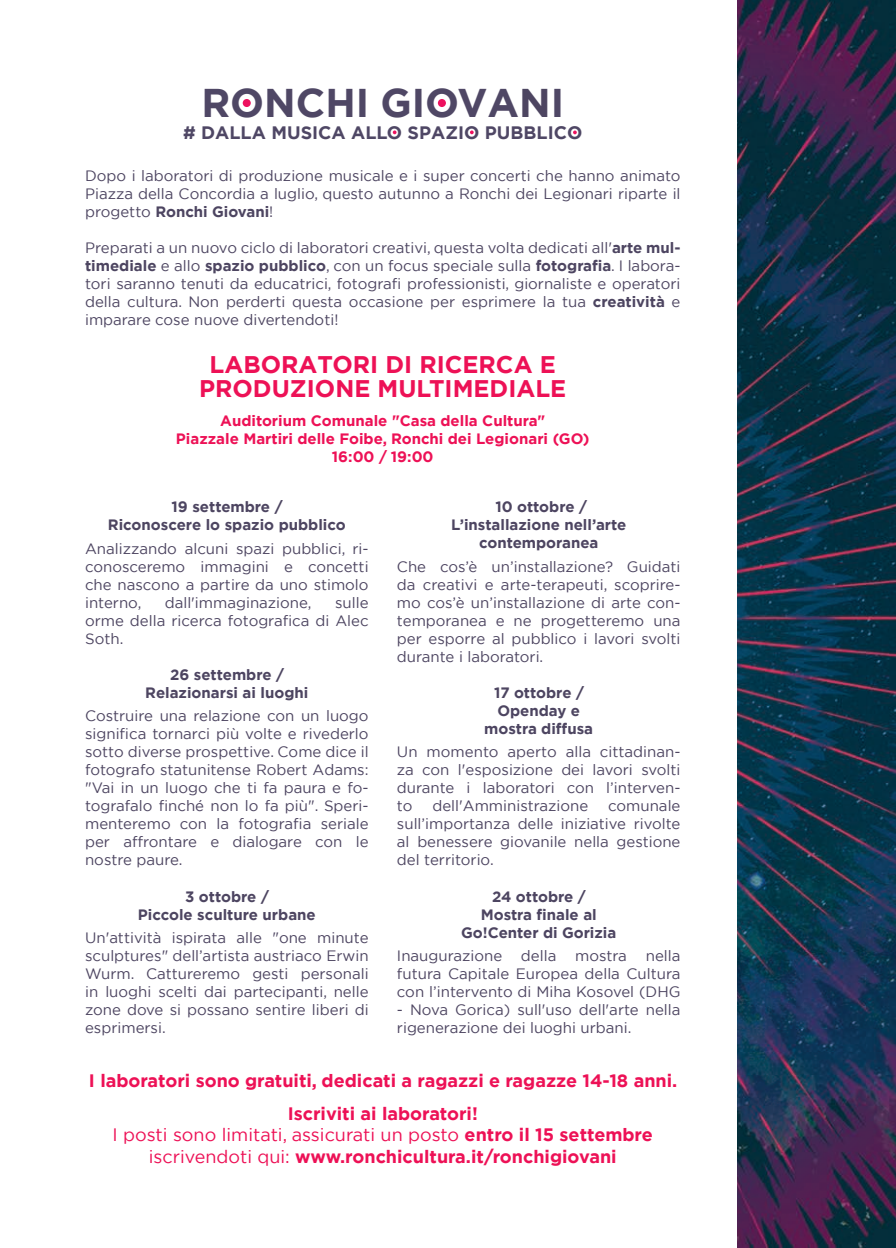
<style>
.page{position:relative;width:896px;height:1248px;background:#fff}
.page>*{position:absolute;margin:0;border:0;box-sizing:border-box;transform-origin:0 0}
.t1{font:700 40px "Gotham";color:#4f4765}
.t2{font:700 24px/24px "Gotham";color:#ed1156;text-align:center}
.t3{font:18px/21.6px "Gotham";color:#ed1156;text-align:center}
.t4{font:700 18px/33px "Gotham";color:#ed1156;text-align:center}
.t5{font:700 18px "Gotham";color:#4f4765}
.t6{font:15px/18px "Gotham";color:#4d4561;text-align:justify}
.t7{font:700 15px/18px "Gotham";color:#4d4561;text-align:center}
.t8{font:700 15px/18px "Gotham";color:#ed1156;text-align:center}
.s1{color:#4d4561}
.s2{font-weight:700}
</style>
<div class="page">
<img style="left:737px;top:0;width:159px;height:1247px">
<div style="left:438px;top:99px;width:8px;height:8px;background:#ed115f;border-radius:50%"></div>
<div style="left:243px;top:99px;width:8px;height:8px;background:#ed115f;border-radius:50%"></div>
<svg style="left:393px;top:130px;width:3px;height:4px"></svg>
<svg style="left:470px;top:130px;width:4px;height:4px"></svg>
<svg style="left:573px;top:130px;width:4px;height:4px"></svg>
<h1 class="t1" style="left:201px;top:76px;width:364px">RONCHI GIOVA<span class="s1">N</span>I</h1>
<p class="t5" style="left:183px;top:120px;width:401px"># DALLA MUSICA ALLO SPAZIO PUBBLICO</p>
<p class="t6" style="left:85px;top:166px;width:597px">Dopo i laboratori di produzione musicale e i super concerti che hanno animato Piazza della Concordia a luglio, questo autunno a Ronchi dei Legionari riparte il progetto <span class="s2">Ronchi Giovani</span>!</p>
<p class="t6" style="left:85px;top:238px;width:597px">Preparati a un nuovo ciclo di laboratori creativi, questa volta dedicati all'<span class="s2">arte mul&shy;timediale</span> e allo <span class="s2">spazio pubblico</span>, con un focus speciale sulla <span class="s2">fotografia</span>. I labora&shy;tori saranno tenuti da educatrici, fotografi professionisti, giornaliste e operatori della cultura. Non perderti questa occasione per esprimere la tua <span class="s2">creatività</span> e imparare cose nuove divertendoti!</p>
<h2 class="t2" style="left:199px;top:352px;width:369px">LABORATORI DI RICERCA E<br>PRODUZIONE MULTIMEDIALE</h2>
<p class="t8" style="left:176px;top:411px;width:415px">Auditorium Comunale "Casa della Cultura"<br>Piazzale Martiri delle Foibe, Ronchi dei Legionari (GO)<br>16:00 / 19:00</p>
<p class="t7" style="left:108px;top:497px;width:239px">19 settembre /<br>Riconoscere lo spazio pubblico</p>
<p class="t6" style="left:85px;top:539px;width:285px">Analizzando alcuni spazi pubblici, ri&shy;conosceremo immagini e concetti che nascono a partire da uno stimolo interno,</p>
<p class="t7" style="left:451px;top:497px;width:177px">10 ottobre /<br>L’installazione nell’arte contemporanea</p>
<p class="t6" style="left:397px;top:557px;width:285px">Che cos’è un’installazione? Guidati da creativi e arte-terapeuti, scoprire&shy;mo cos’è un’installazione di arte con&shy;temporanea e ne progetteremo una per esporre al pubblico i lavori svolti durante i laboratori.</p>
<p class="t7" style="left:484px;top:683px;width:110px">17 ottobre /<br>Openday e mostra diffusa</p>
<p class="t6" style="left:397px;top:742px;width:285px">Un momento aperto alla cittadinan&shy;za con l'esposizione dei lavori svolti durante i laboratori con l’interven&shy;to</p>
<p class="t6" style="left:85px;top:593px;width:285px;text-indent:250px">sulle orme della ricerca fotografica di Alec Soth.</p>
<p class="t7" style="left:145px;top:665px;width:165px">26 settembre /<br>Relazionarsi ai luoghi</p>
<p class="t6" style="left:85px;top:706px;width:285px">Costruire una relazione con un luogo significa tornarci più volte e rivederlo sotto diverse prospettive. Come dice il fotografo statunitense Robert Adams: "Vai in un luogo che ti fa paura e fo&shy;tografalo finché non lo fa più". Speri&shy;menteremo con la fotografia seriale per affrontare e dialogare con le nostre paure.</p>
<p class="t7" style="left:138px;top:887px;width:179px">3 ottobre /<br>Piccole sculture urbane</p>
<p class="t6" style="left:85px;top:928px;width:285px">Un'attività ispirata alle "one minute sculptures" dell’artista austriaco Erwin Wurm. Cattureremo gesti personali in luoghi scelti dai partecipanti, nelle zone dove si possano sentire liberi di esprimersi.</p>
<p class="t6" style="left:165px;top:593px;width:148px">dall'immaginazione,</p>
<p class="t6" style="left:397px;top:796px;width:285px;text-indent:211px">comunale sull’importanza delle iniziative rivolte al benessere giovanile nella gestione del territorio.</p>
<p class="t7" style="left:461px;top:887px;width:157px">24 ottobre /<br>Mostra finale al<br>Go!Center di Gorizia</p>
<p class="t6" style="left:397px;top:946px;width:161px">Inaugurazione della</p>
<p class="t6" style="left:575px;top:946px;width:53px">mostra</p>
<p class="t6" style="left:432px;top:796px;width:157px">dell'Amministrazione</p>
<p class="t6" style="left:397px;top:946px;width:285px;text-indent:249px">nella futura Capitale Europea della Cultura con l’intervento di Miha Kosovel (DHG</p>
<p class="t6" style="left:397px;top:1000px;width:285px">- Nova Gorica) sull'uso dell'arte nella rigenerazione dei luoghi urbani.</p>
<p class="t4" style="left:89px;top:1063px;width:590px">I laboratori sono gratuiti, dedicati a ragazzi e ragazze 14-18 anni.<br>Iscriviti ai laboratori!</p>
<p class="t3" style="left:113px;top:1123px;width:542px">I posti sono limitati, assicurati un posto <span class="s2">entro il 15 settembre </span>iscrivendoti qui: <span class="s2">www.ronchicultura.it/ronchigiovani</span></p>
</div>
